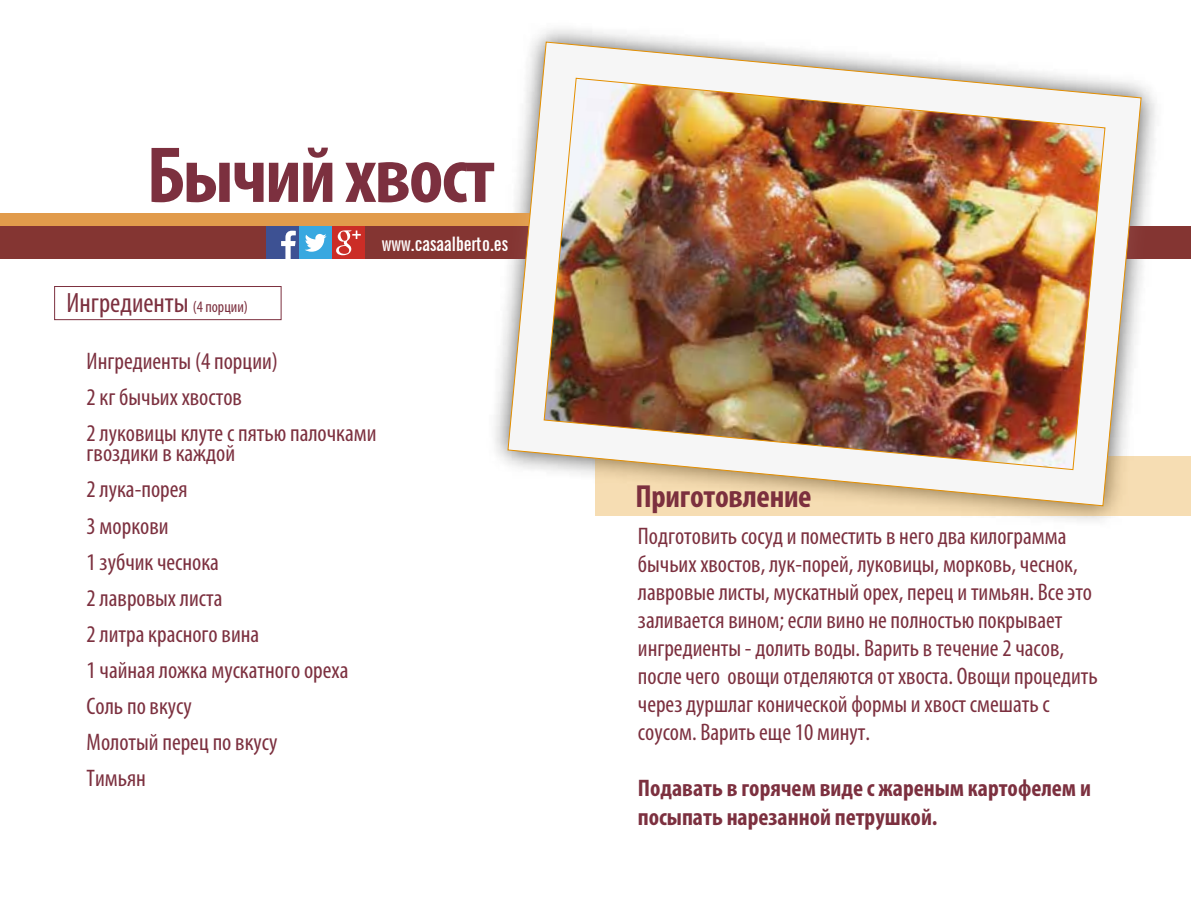
<style>
.page{position:relative;width:1191px;height:908px;background:#fff}
.page>*{position:absolute;margin:0;border:0;box-sizing:border-box;transform-origin:0 0}
.t1{font:700 condensed 80px "Myriad Pro";letter-spacing:-.025em;color:#7c303f}
.t2{font:700 condensed 32px "Myriad Pro";letter-spacing:-.01em;color:#7c303f}
.t3{font:condensed 28px "Myriad Pro";color:#7c303f}
.t4{font:condensed 24px/36px "Myriad Pro";color:#7c303f}
.t5{font:700 condensed 24px/28px "Myriad Pro";color:#7c303f}
.t6{font:700 extra-condensed 20px "News Gothic BT";color:#fff}
.s1{font-size:16px}
</style>
<div class="page">
<div style="left:595px;top:455px;width:596px;height:60px;background:#f6ddb3"></div>
<div style="left:0;top:213px;width:676px;height:14px;background:#e19b4b"></div>
<div style="left:54px;top:286px;width:228px;height:34px;border:1px solid #7c303f"></div>
<div style="left:0;top:226px;width:1191px;height:33px;background:#843532"></div>
<div style="left:266px;top:226px;width:33px;height:33px;background:#3d5193"></div>
<svg style="left:281px;top:230px;width:15px;height:29px"></svg>
<div style="left:299px;top:226px;width:33px;height:33px;background:#38a8e0"></div>
<svg style="left:305px;top:234px;width:21px;height:17px"></svg>
<div style="left:332px;top:226px;width:33px;height:33px;background:#cb2d26"></div>
<svg style="left:336px;top:230px;width:25px;height:25px"></svg>
<img style="left:495px;top:29px;width:677px;height:492px">
<img style="left:507px;top:41px;width:635px;height:465px">
<h1 class="t1" style="left:147px;top:125px;width:350px">Бычий хвост</h1>
<p class="t3" style="left:67px;top:286px;width:183px">Ингредиенты <span class="s1">(4 порции)</span></p>
<p class="t6" style="left:382px;top:231px;width:128px">www.casaalberto.es</p>
<p class="t4" style="left:87px;top:343px;width:291px">Ингредиенты (4 порции)<br>2 кг бычьих хвостов<br>2 луковицы клуте с пятью палочками</p>
<p class="t4" style="left:87px;top:435px;width:263px">гвоздики в каждой<br>2 лука-порея<br>3 моркови<br>1 зубчик чеснока<br>2 лавровых листа<br>2 литра красного вина<br>1 чайная ложка мускатного ореха<br>Соль по вкусу<br>Молотый перец по вкусу<br>Тимьян</p>
<h2 class="t2" style="left:635px;top:475px;width:178px">Приготовление</h2>
<p class="t4" style="left:638px;top:521px;width:461px;line-height:28px">Подготовить сосуд и поместить в него два килограмма бычьих хвостов, лук-порей, луковицы, морковь, чеснок, лавровые листы, мускатный орех, перец и тимьян. Все это заливается вином; если вино не полностью покрывает ингредиенты - долить воды. Варить в течение 2 часов, после чего овощи отделяются от хвоста. Овощи процедить через дуршлаг конической формы и хвост смешать с соусом. Варить еще 10 минут.</p>
<p class="t5" style="left:638px;top:773px;width:454px">Подавать в горячем виде с жареным картофелем и посыпать нарезанной петрушкой.</p>
</div>
